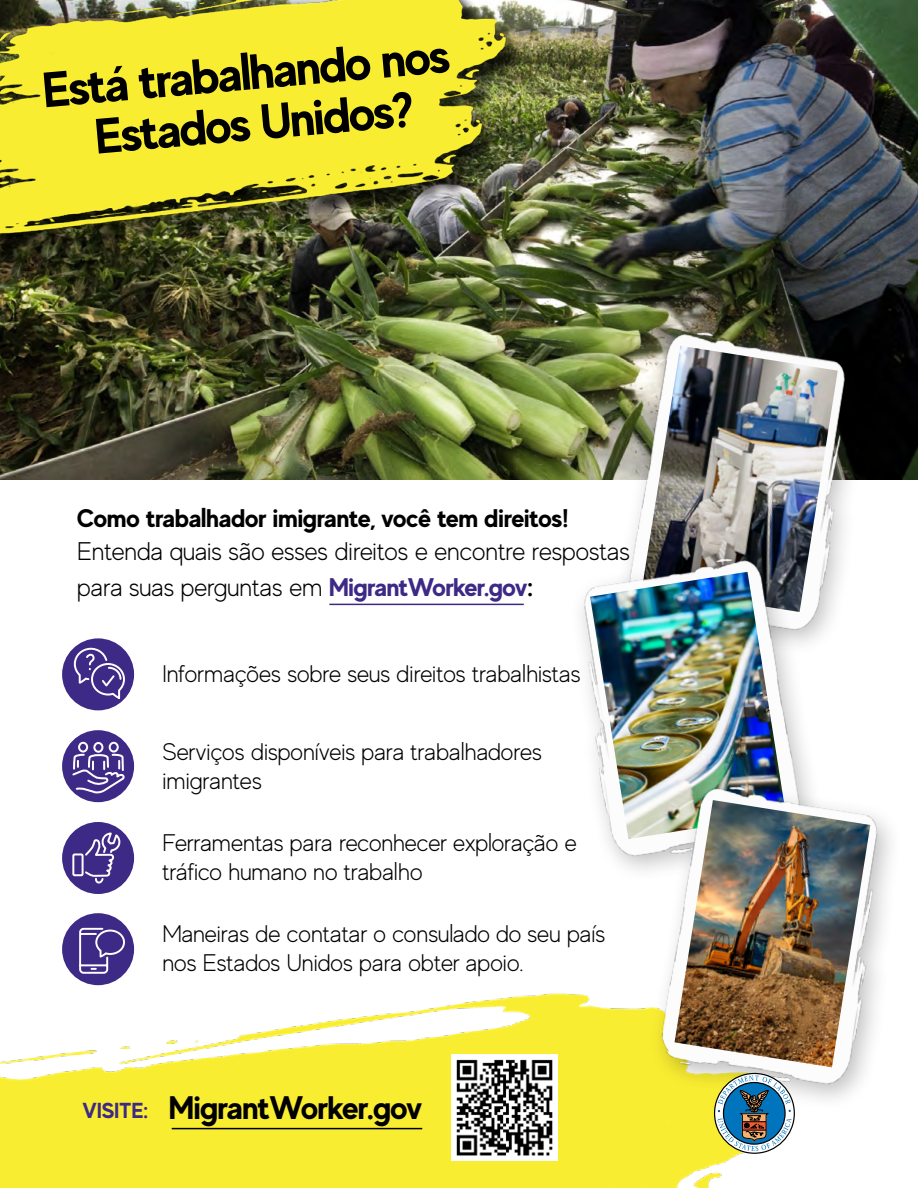
<style>
.page{position:relative;width:918px;height:1188px;background:#fff}
.page>*{position:absolute;margin:0;border:0;box-sizing:border-box;transform-origin:0 0}
.t1{font:700 49.5px/50.7px "MADE Evolve Sans";color:#000;text-align:center}
.t2{font:700 32.55px "MADE Evolve Sans";letter-spacing:-.025em;color:#000}
.t3{font:300 25.5px/33px "MADE Evolve Sans";letter-spacing:-.03em;color:#000}
.t4{font:300 24px/28.8px "MADE Evolve Sans";letter-spacing:-.02em;color:#000}
.s1{font-weight:700}
.s2{font-weight:700;color:#3d2986}
.s3{font-size:21.75px;color:#3d2986}
</style>
<div class="page">
<img style="left:0;top:0;width:918px;height:480px">
<img style="left:0;top:920px;width:737px;height:268px">
<img style="left:0;top:0;width:570px;height:275px">
<img style="left:529px;top:256px;width:389px;height:226px">
<img style="left:642px;top:346px;width:196px;height:136px">
<div style="left:62px;top:730px;width:72px;height:72px;background:#3d2986;border-radius:50%"></div>
<div style="left:62px;top:913px;width:72px;height:72px;background:#3d2986;border-radius:50%"></div>
<svg style="left:79px;top:927px;width:47px;height:48px"></svg>
<div style="left:62px;top:822px;width:72px;height:72px;background:#3d2986;border-radius:50%"></div>
<svg style="left:71px;top:822px;width:49px;height:62px"></svg>
<div style="left:62px;top:638px;width:72px;height:72px;background:#3d2986;border-radius:50%"></div>
<svg style="left:71px;top:638px;width:55px;height:158px"></svg>
<img style="left:442px;top:482px;width:406px;height:451px">
<img style="left:590px;top:572px;width:196px;height:138px">
<img style="left:562px;top:710px;width:329px;height:445px">
<img style="left:675px;top:800px;width:195px;height:267px">
<img style="left:452px;top:1055px;width:106px;height:106px">
<div style="left:714px;top:1073px;width:81px;height:81px;border:1px solid #000;border-radius:50%"></div>
<svg style="left:718px;top:1075px;width:73px;height:76px"></svg>
<hr style="left:329px;top:604px;width:195px;height:1px;background:#3d2986">
<hr style="left:172px;top:1128px;width:250px;height:1px;background:#000">
<h1 class="t1" style="left:40px;top:64px;width:410px;rotate:-5deg">Está trabalhando nos<br>Estados Unidos?</h1>
<p class="t3" style="left:77px;top:501px;width:555px"><span class="s1">Como trabalhador imigrante, você tem direitos!<br></span>Entenda quais são esses direitos e encontre respostas</p>
<p class="t3" style="left:77px;top:570px;width:459px">para suas perguntas em <span class="s2">MigrantWorker.gov</span><span class="s1">:</span></p>
<p class="t4" style="left:162px;top:659px;width:420px">Informações sobre seus direitos trabalhistas</p>
<p class="t4" style="left:162px;top:736px;width:382px">Serviços disponíveis para trabalhadores imigrantes</p>
<p class="t4" style="left:162px;top:828px;width:416px">Ferramentas para reconhecer exploração e tráfico humano no trabalho</p>
<p class="t4" style="left:162px;top:919px;width:445px">Maneiras de contatar o consulado do seu país nos Estados Unidos para obter apoio.</p>
<p class="t2" style="left:83px;top:1087px;width:341px"><span class="s3">VISITE:</span> MigrantWorker.gov</p>
</div>
